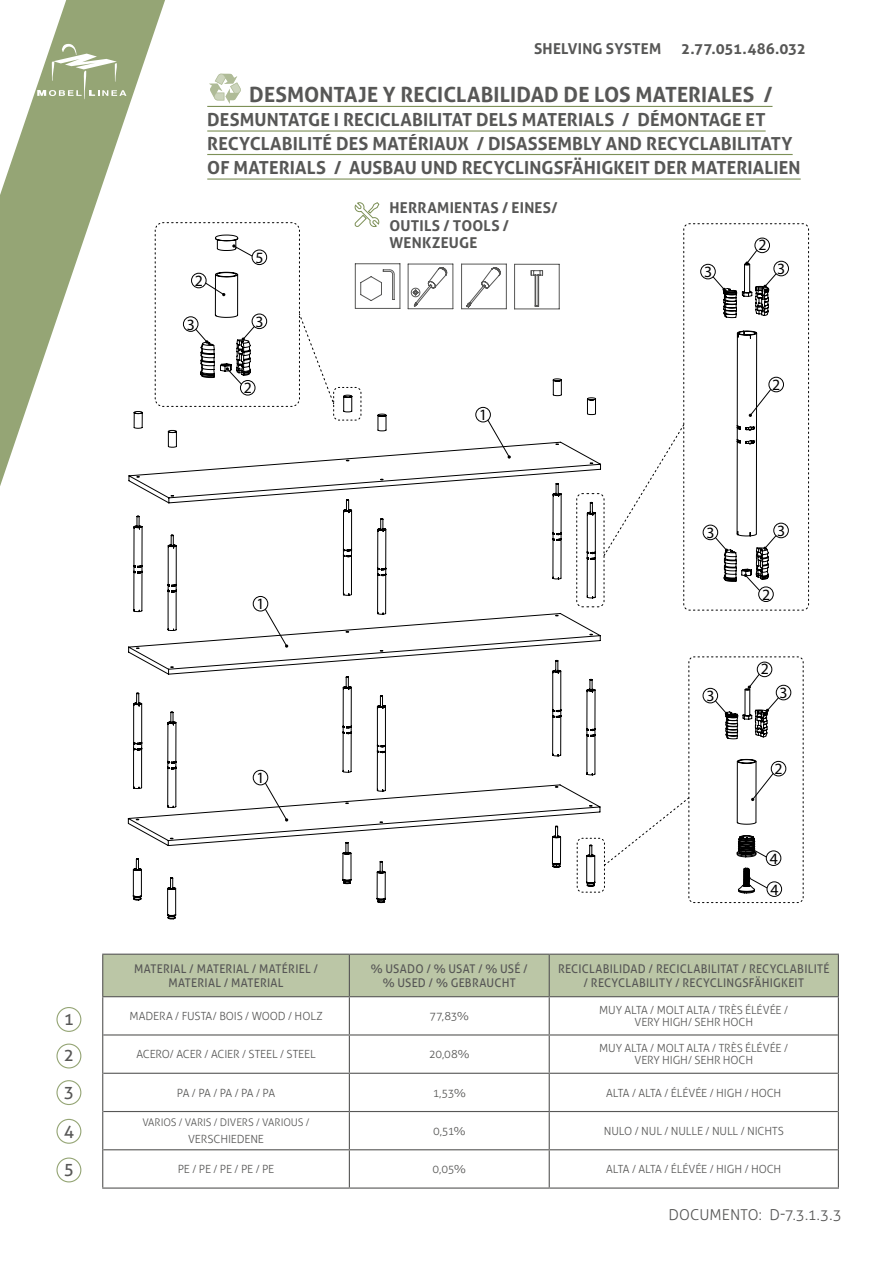
<style>
.page{position:relative;width:893px;height:1263px;background:#fff}
.page>*{position:absolute;margin:0;border:0;box-sizing:border-box;transform-origin:0 0}
.t1{font:700 21px "Aller";letter-spacing:.005em;color:#575756}
.t2{font:700 18px/24px "Aller";letter-spacing:.005em;color:#575756}
.t3{font:17.1px "Aller";color:#575756}
.t4{font:15.75px/30.9px "Myriad Pro";color:#000}
.t5{font:700 15px/17.5px "Aller";letter-spacing:.015em;color:#575756}
.t6{font:300 15px "Aller";color:#575756}
.t7{font:700 15px "Aller";letter-spacing:-.005em;color:#575756}
.t8{font:12px/13.5px "Aller";letter-spacing:.025em;color:#575756;text-align:center;scale:.95 1}
.t9{font:300 11.25px/12px "Aller";letter-spacing:-.015em;color:#575756;text-align:center}
.t10{font:300 10.5px "Aller";letter-spacing:-.01em;color:#575756}
</style>
<div class="page">
<svg style="left:0;top:0;width:165px;height:486px"></svg>
<svg style="left:37px;top:44px;width:89px;height:55px"></svg>
<hr style="left:207px;top:106px;width:565px;height:1px;background:#7d9057">
<hr style="left:207px;top:130px;width:559px;height:2px;background:#7d9057">
<hr style="left:207px;top:154px;width:586px;height:1px;background:#7d9057">
<hr style="left:207px;top:178px;width:594px;height:2px;background:#7d9057">
<div style="left:103px;top:955px;width:735px;height:41px;background:#bbc6a6"></div>
<hr style="left:349px;top:997px;width:1px;height:37px;background:#575756">
<hr style="left:349px;top:1035px;width:1px;height:38px;background:#575756">
<hr style="left:349px;top:1074px;width:1px;height:37px;background:#575756">
<hr style="left:349px;top:1112px;width:1px;height:37px;background:#575756">
<hr style="left:349px;top:1150px;width:1px;height:37px;background:#575756">
<hr style="left:102px;top:997px;width:1px;height:38px;background:#575756">
<hr style="left:102px;top:1035px;width:1px;height:38px;background:#575756">
<hr style="left:102px;top:1073px;width:1px;height:38px;background:#575756">
<hr style="left:102px;top:1111px;width:1px;height:39px;background:#575756">
<hr style="left:102px;top:1150px;width:1px;height:37px;background:#575756">
<hr style="left:103px;top:1034px;width:246px;height:1px;background:#575756">
<hr style="left:349px;top:1034px;width:200px;height:1px;background:#575756">
<hr style="left:103px;top:1073px;width:246px;height:1px;background:#575756">
<hr style="left:349px;top:1073px;width:200px;height:1px;background:#575756">
<hr style="left:103px;top:1111px;width:246px;height:1px;background:#575756">
<hr style="left:349px;top:1111px;width:200px;height:1px;background:#575756">
<hr style="left:103px;top:1149px;width:246px;height:1px;background:#575756">
<hr style="left:349px;top:1149px;width:200px;height:1px;background:#575756">
<hr style="left:102px;top:1187px;width:247px;height:1px;background:#575756">
<hr style="left:349px;top:1187px;width:200px;height:1px;background:#575756">
<hr style="left:549px;top:997px;width:1px;height:37px;background:#575756">
<hr style="left:838px;top:997px;width:1px;height:38px;background:#575756">
<hr style="left:549px;top:1035px;width:1px;height:38px;background:#575756">
<hr style="left:838px;top:1035px;width:1px;height:38px;background:#575756">
<hr style="left:549px;top:1074px;width:1px;height:37px;background:#575756">
<hr style="left:838px;top:1073px;width:1px;height:38px;background:#575756">
<hr style="left:549px;top:1112px;width:1px;height:37px;background:#575756">
<hr style="left:838px;top:1111px;width:1px;height:39px;background:#575756">
<hr style="left:549px;top:1150px;width:1px;height:37px;background:#575756">
<hr style="left:838px;top:1150px;width:1px;height:37px;background:#575756">
<hr style="left:549px;top:1034px;width:289px;height:1px;background:#575756">
<hr style="left:549px;top:1073px;width:289px;height:1px;background:#575756">
<hr style="left:549px;top:1111px;width:289px;height:1px;background:#575756">
<hr style="left:549px;top:1149px;width:289px;height:1px;background:#575756">
<hr style="left:549px;top:1187px;width:290px;height:1px;background:#575756">
<hr style="left:102px;top:954px;width:247px;height:1px;background:#575756">
<hr style="left:349px;top:954px;width:200px;height:1px;background:#575756">
<hr style="left:549px;top:954px;width:290px;height:1px;background:#575756">
<hr style="left:102px;top:955px;width:1px;height:41px;background:#575756">
<hr style="left:349px;top:955px;width:1px;height:41px;background:#575756">
<hr style="left:549px;top:955px;width:1px;height:41px;background:#575756">
<hr style="left:838px;top:955px;width:1px;height:41px;background:#575756">
<hr style="left:102px;top:996px;width:247px;height:1px;background:#575756">
<hr style="left:349px;top:996px;width:200px;height:1px;background:#575756">
<hr style="left:549px;top:996px;width:290px;height:1px;background:#575756">
<svg style="left:128px;top:378px;width:258px;height:541px"></svg>
<svg style="left:227px;top:703px;width:349px;height:194px"></svg>
<svg style="left:576px;top:223px;width:233px;height:680px"></svg>
<svg style="left:155px;top:202px;width:405px;height:619px"></svg>
<svg style="left:209px;top:74px;width:32px;height:30px"></svg>
<div style="left:56px;top:1043px;width:25px;height:25px;border:1px solid #95a575;border-radius:50%"></div>
<div style="left:56px;top:1007px;width:25px;height:25px;border:1px solid #95a575;border-radius:50%"></div>
<div style="left:56px;top:1080px;width:25px;height:25px;border:1px solid #95a575;border-radius:50%"></div>
<div style="left:56px;top:1119px;width:25px;height:25px;border:1px solid #95a575;border-radius:50%"></div>
<div style="left:56px;top:1157px;width:25px;height:25px;border:1px solid #95a575;border-radius:50%"></div>
<h3 class="t3" style="left:64px;top:1008px;width:12px">1</h3>
<h3 class="t3" style="left:64px;top:1045px;width:12px">2</h3>
<h3 class="t3" style="left:64px;top:1081px;width:12px">3</h3>
<h3 class="t3" style="left:64px;top:1120px;width:12px">4</h3>
<h3 class="t3" style="left:64px;top:1159px;width:12px">5</h3>
<h3 class="t5" style="left:534px;top:40px;width:129px">SHELVING SYSTEM</h3>
<h3 class="t7" style="left:681px;top:39px;width:126px">2.77.051.486.032</h3>
<h1 class="t1" style="left:249px;top:81px;width:524px">DESMONTAJE Y RECICLABILIDAD DE LOS MATERIALES /</h1>
<h2 class="t2" style="left:207px;top:108px;width:595px">DESMUNTATGE I RECICLABILITAT DELS MATERIALS / DÉMONTAGE ET<br>RECYCLABILITÉ DES MATÉRIAUX / DISASSEMBLY AND RECYCLABILITATY<br>OF MATERIALS / AUSBAU UND RECYCLINGSFÄHIGKEIT DER MATERIALIEN</h2>
<h3 class="t4" style="left:195px;top:265px;width:10px">2</h3>
<h3 class="t4" style="left:255px;top:242px;width:10px">5</h3>
<h3 class="t4" style="left:187px;top:309px;width:10px">3</h3>
<h3 class="t4" style="left:255px;top:306px;width:10px">3</h3>
<h3 class="t4" style="left:244px;top:372px;width:10px">2</h3>
<h3 class="t4" style="left:257px;top:588px;width:10px">1</h3>
<h3 class="t4" style="left:257px;top:762px;width:10px">1</h3>
<h3 class="t5" style="left:389px;top:199px;width:169px">HERRAMIENTAS / EINES/<br>OUTILS / TOOLS /<br>WENKZEUGE</h3>
<h3 class="t4" style="left:479px;top:399px;width:10px">1</h3>
<h3 class="t4" style="left:758px;top:229px;width:10px">2</h3>
<h3 class="t4" style="left:704px;top:256px;width:10px">3</h3>
<h3 class="t4" style="left:777px;top:253px;width:10px">3</h3>
<h3 class="t4" style="left:772px;top:369px;width:10px">2</h3>
<h3 class="t4" style="left:706px;top:517px;width:10px">3</h3>
<h3 class="t4" style="left:777px;top:515px;width:10px">3</h3>
<h3 class="t4" style="left:762px;top:579px;width:10px">2</h3>
<h3 class="t4" style="left:761px;top:653px;width:10px">2</h3>
<h3 class="t4" style="left:706px;top:680px;width:10px">3</h3>
<h3 class="t4" style="left:780px;top:677px;width:10px">3</h3>
<h3 class="t4" style="left:775px;top:753px;width:10px">2</h3>
<h3 class="t4" style="left:770px;top:843px;width:10px">4<br>4</h3>
<p class="t8" style="left:134px;top:962px;width:195px">MATERIAL / MATERIAL / MATÉRIEL /<br>MATERIAL / MATERIAL</p>
<p class="t8" style="left:371px;top:962px;width:167px">% USADO / % USAT / % USÉ / % USED / % GEBRAUCHT</p>
<p class="t8" style="left:558px;top:962px;width:287px">RECICLABILIDAD / RECICLABILITAT / RECYCLABILITÉ / RECYCLABILITY / RECYCLINGSFÄHIGKEIT</p>
<p class="t9" style="left:130px;top:1010px;width:195px">MADERA / FUSTA/ BOIS / WOOD / HOLZ</p>
<p class="t9" style="left:430px;top:1010px;width:41px">77,83%</p>
<p class="t9" style="left:599px;top:1004px;width:191px">MUY ALTA / MOLT ALTA / TRÈS ÉLÉVÉE /<br>VERY HIGH/ SEHR HOCH</p>
<p class="t9" style="left:136px;top:1048px;width:181px">ACERO/ ACER / ACIER / STEEL / STEEL</p>
<p class="t9" style="left:429px;top:1048px;width:42px">20,08%</p>
<p class="t9" style="left:599px;top:1042px;width:191px">MUY ALTA / MOLT ALTA / TRÈS ÉLÉVÉE /<br>VERY HIGH/ SEHR HOCH</p>
<p class="t9" style="left:177px;top:1086px;width:100px">PA / PA / PA / PA / PA</p>
<p class="t9" style="left:433px;top:1086px;width:35px">1,53%</p>
<p class="t9" style="left:606px;top:1086px;width:177px">ALTA / ALTA / ÉLÉVÉE / HIGH / HOCH</p>
<p class="t10" style="left:142px;top:1116px;width:169px">VARIOS / VARIS / DIVERS / VARIOUS /</p>
<p class="t9" style="left:188px;top:1133px;width:78px">VERSCHIEDENE</p>
<p class="t9" style="left:433px;top:1125px;width:34px">0,51%</p>
<p class="t9" style="left:604px;top:1125px;width:181px">NULO / NUL / NULLE / NULL / NICHTS</p>
<p class="t9" style="left:178px;top:1163px;width:98px">PE / PE / PE / PE / PE</p>
<p class="t9" style="left:433px;top:1163px;width:35px">0,05%</p>
<p class="t9" style="left:606px;top:1163px;width:177px">ALTA / ALTA / ÉLÉVÉE / HIGH / HOCH</p>
<h3 class="t6" style="left:669px;top:1206px;width:175px">DOCUMENTO: D-7.3.1.3.3</h3>
</div>
